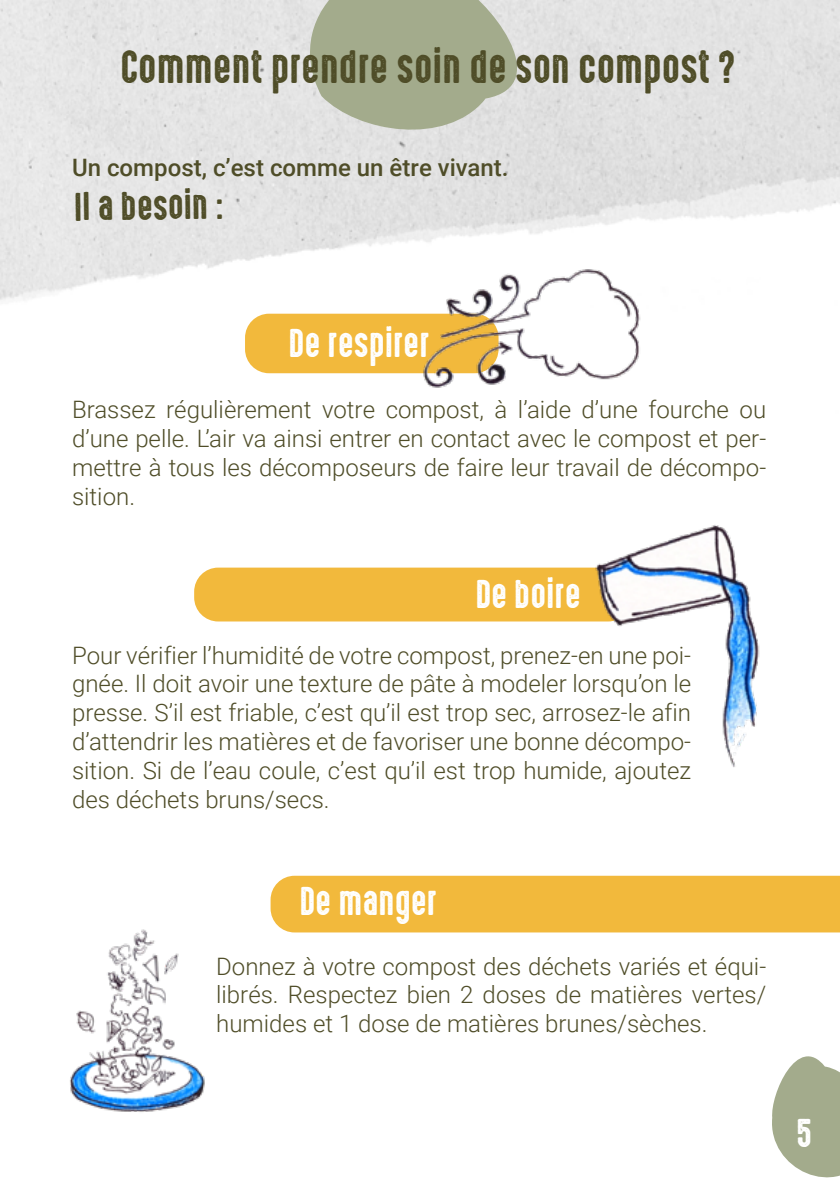
<style>
.page{position:relative;width:840px;height:1191px;background:#fff}
.page>*{position:absolute;margin:0;border:0;box-sizing:border-box;transform-origin:0 0}
.t1{font:42px "High Voltage Rough";color:#4f4d28}
.t2{font:36px "High Voltage Rough";color:#fff}
.t3{font:36px "High Voltage Rough";color:#4f4d28}
.t4{font:300 24px/28.8px "Roboto";color:#4f4d28;text-align:justify}
.t5{font:500 24px "Roboto";color:#4f4d28}
</style>
<div class="page">
<img style="left:0;top:0;width:839px;height:374px">
<svg style="left:772px;top:1056px;width:67px;height:122px"></svg>
<svg style="left:275px;top:0;width:283px;height:146px;background:#bfc4b3"></svg>
<div style="left:270px;top:875px;width:569px;height:57px;background:#f2b93c"></div>
<img style="left:70px;top:929px;width:135px;height:183px">
<div style="left:245px;top:314px;width:253px;height:59px;background:#f2b93c;border-radius:24px"></div>
<img style="left:419px;top:229px;width:260px;height:159px">
<div style="left:194px;top:567px;width:437px;height:54px;background:#f2b93c;border-radius:24px"></div>
<img style="left:576px;top:525px;width:184px;height:242px">
<h1 class="t1" style="left:120px;top:35px;width:617px">Comment prendre soin de son compost ?</h1>
<p class="t5" style="left:72px;top:150px;width:438px">Un compost, c’est comme un être vivant.</p>
<h2 class="t3" style="left:73px;top:180px;width:151px;rotate:-1deg">Il a besoin :</h2>
<h2 class="t2" style="left:288px;top:316px;width:142px">De respirer</h2>
<p class="t4" style="left:72px;top:394px;width:695px">Brassez régulièrement votre compost, à l’aide d’une fourche ou d’une pelle. L’air va ainsi entrer en contact avec le compost et per&shy;mettre à tous les décomposeurs de faire leur travail de décompo&shy;sition.</p>
<h2 class="t2" style="left:475px;top:567px;width:107px">De boire</h2>
<p class="t4" style="left:72px;top:640px;width:620px">Pour vérifier l’humidité de votre compost, prenez-en une poi&shy;gnée. Il doit avoir une texture de pâte à modeler lorsqu’on le presse. S’il est friable, c’est qu’il est trop sec, arrosez-le afin d’attendrir les matières et de favoriser une bonne décompo&shy;sition. Si de l’eau coule, c’est qu’il est trop humide, ajoutez des déchets bruns/secs.</p>
<h2 class="t2" style="left:299px;top:874px;width:139px">De manger</h2>
<p class="t4" style="left:216px;top:950px;width:551px">Donnez à votre compost des déchets variés et équi&shy;librés. Respectez bien 2 doses de matières vertes/ humides et 1 dose de matières brunes/sèches.</p>
<h2 class="t2" style="left:795px;top:1105px;width:17px">5</h2>
</div>
